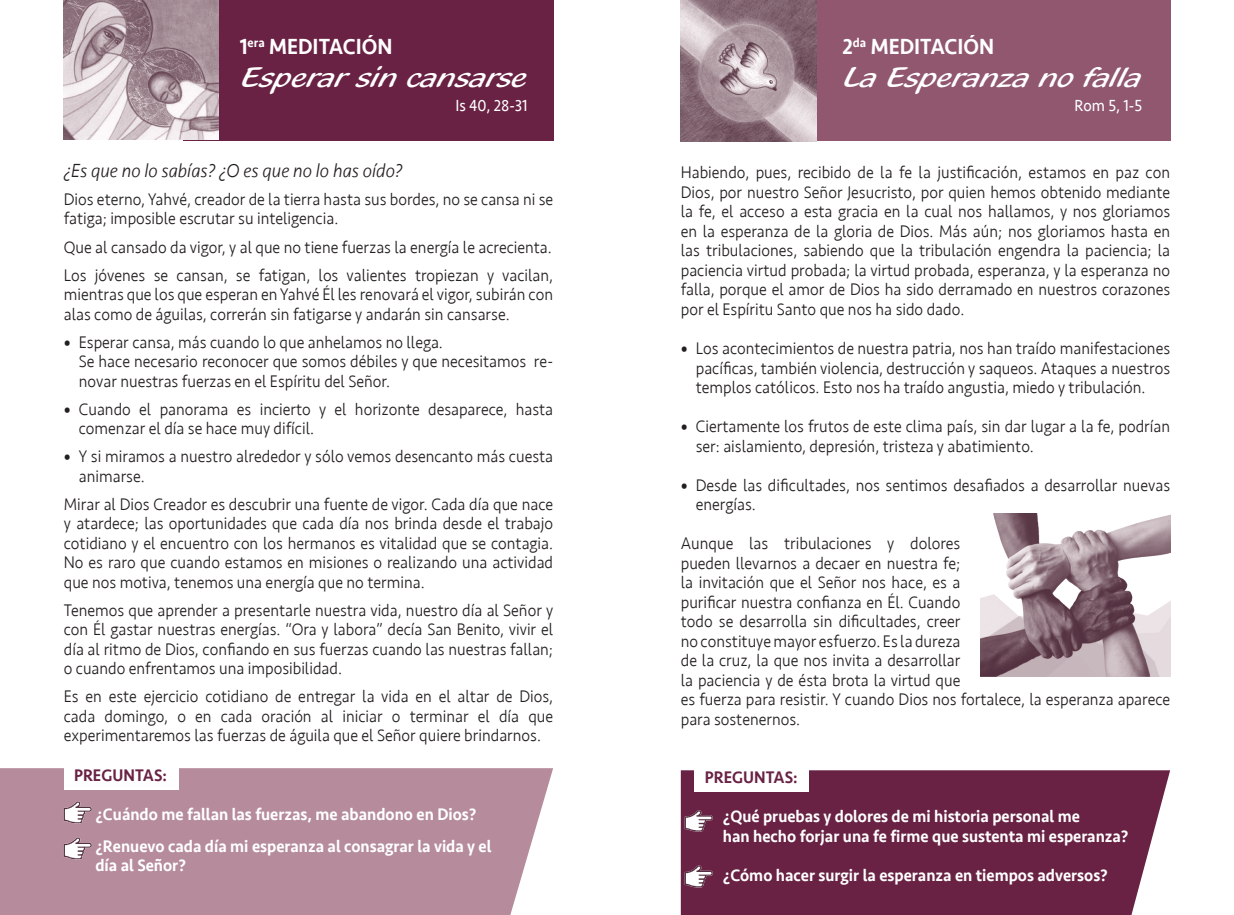
<style>
.page{position:relative;width:1234px;height:915px;background:#fff}
.page>*{position:absolute;margin:0;border:0;box-sizing:border-box;transform-origin:0 0}
.t1{font:30px "Blacklight D";color:#fff;scale:1.1 1}
.t2{font:500 22.5px "Seravek";color:#fff;scale:.93 1}
.t3{font:italic 300 19.5px "Seravek";color:#231f20;scale:.93 1}
.t4{font:300 17.25px/19.5px "Seravek";color:#231f20;scale:.93 1}
.t5{font:500 17.25px "Seravek";color:#fff;scale:.93 1}
.t6{font:500 17.25px "Seravek";color:#692244;scale:.93 1}
.t7{font:16.5px "Seravek";color:#fff;scale:.93 1}
.s1{font-weight:700}
</style>
<div class="page">
<div style="left:0;top:768px;width:553px;height:146px;background:#b68c9c"></div>
<div style="left:64px;top:766px;width:115px;height:23px;background:#fff"></div>
<div style="left:183px;top:0;width:370px;height:140px;background:#692244"></div>
<img style="left:64px;top:0;width:155px;height:140px">
<img style="left:60px;top:799px;width:34px;height:26px">
<img style="left:60px;top:835px;width:34px;height:26px">
<div style="left:680px;top:770px;width:489px;height:144px;background:#692244"></div>
<div style="left:693px;top:769px;width:115px;height:22px;background:#fff"></div>
<img style="left:680px;top:807px;width:35px;height:26px">
<div style="left:799px;top:0;width:370px;height:140px;background:#90576f"></div>
<img style="left:680px;top:0;width:136px;height:141px">
<img style="left:980px;top:513px;width:189px;height:163px">
<img style="left:680px;top:863px;width:35px;height:26px">
<p class="t2" style="left:240px;top:33px;width:166px">1<sup>era</sup> MEDITACIÓN</p>
<p class="t1" style="left:242px;top:58px;width:261px">Esperar sin cansarse</p>
<p class="t7" style="left:455px;top:92px;width:79px">Is 40, 28-31</p>
<p class="t3" style="left:64px;top:159px;width:365px">¿Es que no lo sabías? ¿O es que no lo has oído?</p>
<p class="t4" style="left:64px;top:190px;width:527px">Dios eterno, Yahvé, creador de la tierra hasta sus bordes, no se cansa ni se fatiga; imposible escrutar su inteligencia.</p>
<p class="t4" style="left:64px;top:237px;width:526px">Que al cansado da vigor, y al que no tiene fuerzas la energía le acrecienta.</p>
<p class="t4" style="left:64px;top:265px;width:527px;text-align:justify">Los jóvenes se cansan, se fatigan, los valientes tropiezan y vacilan, mientras que los que esperan en Yahvé Él les renovará el vigor, subirán con alas como de águilas, correrán sin fatigarse y andarán sin cansarse.</p>
<p class="t4" style="left:64px;top:332px;width:409px"><span class="s1">•</span> Esperar cansa, más cuando lo que anhelamos no llega.</p>
<p class="t4" style="left:79px;top:352px;width:511px">Se hace necesario reconocer que somos débiles y que necesitamos re&shy;novar nuestras fuerzas en el Espíritu del Señor.</p>
<p class="t4" style="left:79px;top:399px;width:511px;text-indent:-15px"><span class="s1">•</span> Cuando el panorama es incierto y el horizonte desaparece, hasta comenzar el día se hace muy difícil.</p>
<p class="t4" style="left:79px;top:447px;width:511px;text-indent:-15px"><span class="s1">•</span> Y si miramos a nuestro alrededor y sólo vemos desencanto más cuesta animarse.</p>
<p class="t4" style="left:64px;top:494px;width:527px;text-align:justify">Mirar al Dios Creador es descubrir una fuente de vigor. Cada día que nace y atardece; las oportunidades que cada día nos brinda desde el trabajo cotidiano y el encuentro con los hermanos es vitalidad que se contagia.<br>No es raro que cuando estamos en misiones o realizando una actividad que nos motiva, tenemos una energía que no termina.</p>
<p class="t4" style="left:64px;top:600px;width:527px;text-align:justify">Tenemos que aprender a presentarle nuestra vida, nuestro día al Señor y con Él gastar nuestras energías. “Ora y labora” decía San Benito, vivir el día al ritmo de Dios, confiando en sus fuerzas cuando las nuestras fallan; o cuando enfrentamos una imposibilidad.</p>
<p class="t4" style="left:64px;top:687px;width:527px;text-align:justify">Es en este ejercicio cotidiano de entregar la vida en el altar de Dios, cada domingo, o en cada oración al iniciar o terminar el día que experimentaremos las fuerzas de águila que el Señor quiere brindarnos.</p>
<p class="t6" style="left:74px;top:763px;width:101px">PREGUNTAS:</p>
<p class="t5" style="left:95px;top:802px;width:411px">¿Cuándo me fallan las fuerzas, me abandono en Dios?</p>
<p class="t5" style="left:95px;top:835px;width:427px">¿Renuevo cada día mi esperanza al consagrar la vida y el</p>
<p class="t5" style="left:95px;top:854px;width:99px">día al Señor?</p>
<p class="t2" style="left:842px;top:33px;width:164px">2<sup>da</sup> MEDITACIÓN</p>
<p class="t1" style="left:844px;top:58px;width:272px">La Esperanza no falla</p>
<p class="t7" style="left:1074px;top:92px;width:74px">Rom 5, 1-5</p>
<p class="t4" style="left:680px;top:163px;width:527px;text-align:justify">Habiendo, pues, recibido de la fe la justificación, estamos en paz con Dios, por nuestro Señor Jesucristo, por quien hemos obtenido mediante la fe, el acceso a esta gracia en la cual nos hallamos, y nos gloriamos en la esperanza de la gloria de Dios. Más aún; nos gloriamos hasta en las tribulaciones, sabiendo que la tribulación engendra la paciencia; la paciencia virtud probada; la virtud probada, esperanza, y la esperanza no falla, porque el amor de Dios ha sido derramado en nuestros corazones por el Espíritu Santo que nos ha sido dado.</p>
<p class="t4" style="left:695px;top:338px;width:511px;text-align:justify;text-indent:-15px"><span class="s1">•</span> Los acontecimientos de nuestra patria, nos han traído manifestaciones pacíficas, también violencia, destrucción y saqueos. Ataques a nuestros templos católicos. Esto nos ha traído angustia, miedo y tribulación.</p>
<p class="t4" style="left:695px;top:416px;width:511px;text-indent:-15px"><span class="s1">•</span> Ciertamente los frutos de este clima país, sin dar lugar a la fe, podrían ser: aislamiento, depresión, tristeza y abatimiento.</p>
<p class="t4" style="left:695px;top:475px;width:511px;text-indent:-15px"><span class="s1">•</span> Desde las dificultades, nos sentimos desafiados a desarrollar nuevas energías.</p>
<p class="t4" style="left:680px;top:533px;width:527px">Aunque las tribulaciones y dolores<br>pueden llevarnos a decaer en nuestra fe;<br>la invitación que el Señor nos hace, es a<br>purificar nuestra confianza en Él. Cuando<br>todo se desarrolla sin dificultades, creer<br>no constituye mayor esfuerzo. Es la dureza<br>de la cruz, la que nos invita a desarrollar<br>la paciencia y de ésta brota la virtud que<br>es fuerza para resistir. Y cuando Dios nos fortalece, la esperanza aparece para sostenernos.</p>
<p class="t6" style="left:704px;top:766px;width:101px">PREGUNTAS:</p>
<p class="t5" style="left:722px;top:805px;width:385px">¿Qué pruebas y dolores de mi historia personal me</p>
<p class="t5" style="left:722px;top:825px;width:437px">han hecho forjar una fe firme que sustenta mi esperanza?</p>
<p class="t5" style="left:722px;top:864px;width:415px">¿Cómo hacer surgir la esperanza en tiempos adversos?</p>
</div>
